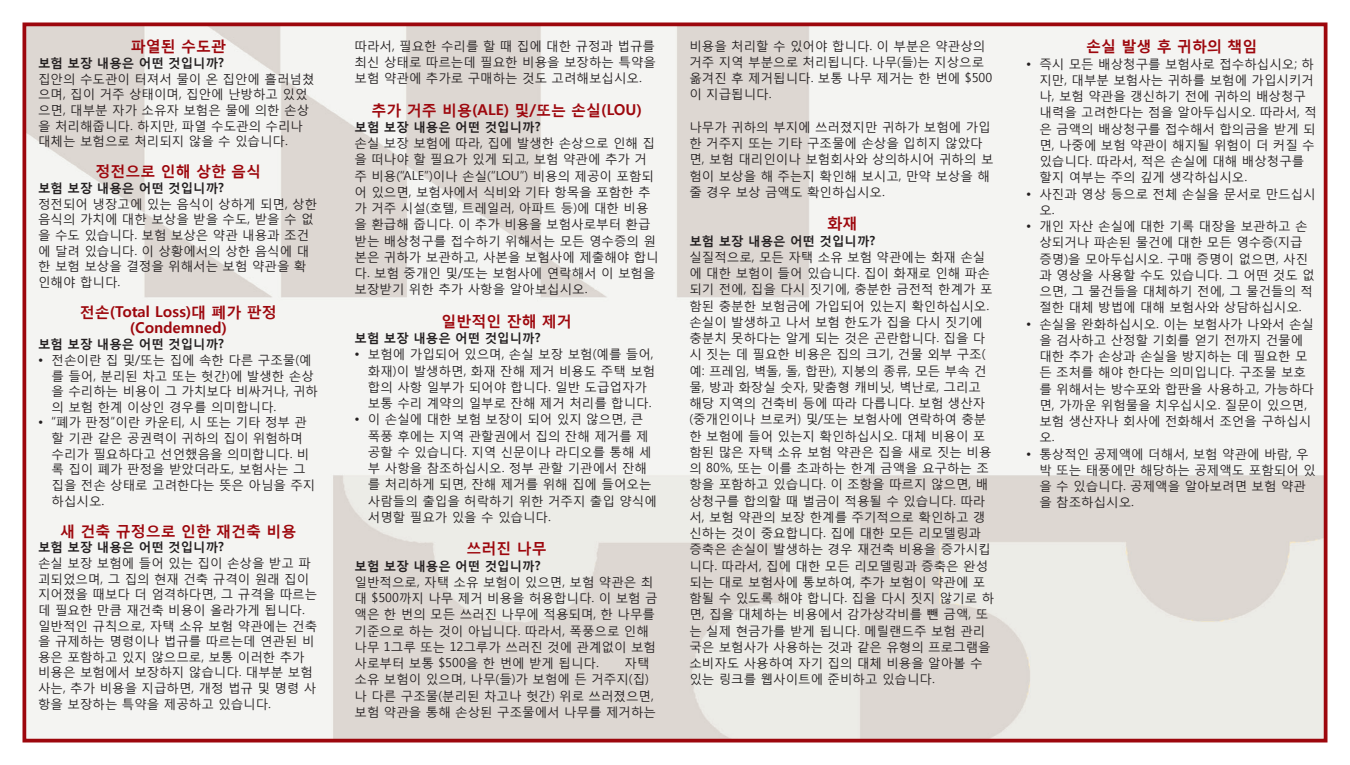
<style>
.page{position:relative;width:1350px;height:765px;background:#fff}
.page>*{position:absolute;margin:0;border:0;box-sizing:border-box;transform-origin:0 0}
.t1{font:700 15px/15.6px "Malgun Gothic";color:#9d070d;text-align:center}
.t2{font:12.5px/16.2px "Malgun Gothic";color:#231f20}
.t3{font:700 12.5px "Malgun Gothic";color:#231f20}
</style>
<div class="page">
<div style="left:22px;top:22px;width:1306px;height:720px;border:4px solid #9d070d"></div>
<p class="t1" style="left:131px;top:38px;width:97px">파열된 수도관</p>
<p class="t3" style="left:38px;top:55px;width:187px">보험 보장 내용은 어떤 것입니까?</p>
<p class="t2" style="left:38px;top:71px;width:278px;line-height:15.6px">집안의 수도관이 터져서 물이 온 집안에 흘러넘쳤 으며, 집이 거주 상태이며, 집안에 난방하고 있었 으면, 대부분 자가 소유자 보험은 물에 의한 손상 을 처리해줍니다. 하지만, 파열 수도관의 수리나 대체는 보험으로 처리되지 않을 수 있습니다.</p>
<p class="t1" style="left:95px;top:163px;width:167px">정전으로 인해 상한 음식</p>
<p class="t3" style="left:38px;top:180px;width:187px">보험 보장 내용은 어떤 것입니까?</p>
<p class="t2" style="left:38px;top:196px;width:281px;line-height:15.6px">정전되어 냉장고에 있는 음식이 상하게 되면, 상한 음식의 가치에 대한 보상을 받을 수도, 받을 수 없 을 수도 있습니다. 보험 보상은 약관 내용과 조건 에 달려 있습니다. 이 상황에서의 상한 음식에 대 한 보험 보상을 결정을 위해서는 보험 약관을 확 인해야 합니다.</p>
<p class="t1" style="left:80px;top:304px;width:198px">전손(Total Loss)대 폐가 판정 (Condemned)</p>
<p class="t3" style="left:38px;top:336px;width:187px">보험 보장 내용은 어떤 것입니까?</p>
<p class="t2" style="left:52px;top:352px;width:268px;line-height:15.6px;text-indent:-13px">• 전손이란 집 및/또는 집에 속한 다른 구조물(예 를 들어, 분리된 차고 또는 헛간)에 발생한 손상 을 수리하는 비용이 그 가치보다 비싸거나, 귀하 의 보험 한계 이상인 경우를 의미합니다.</p>
<p class="t2" style="left:52px;top:414px;width:265px;line-height:15.6px;text-indent:-13px">• “폐가 판정”이란 카운티, 시 또는 기타 정부 관 할 기관 같은 공권력이 귀하의 집이 위험하며 수리가 필요하다고 선언했음을 의미합니다. 비 록 집이 폐가 판정을 받았더라도, 보험사는 그 집을 전손 상태로 고려한다는 뜻은 아님을 주지 하십시오.</p>
<p class="t1" style="left:60px;top:523px;width:238px">새 건축 규정으로 인한 재건축 비용</p>
<p class="t3" style="left:38px;top:540px;width:187px">보험 보장 내용은 어떤 것입니까?</p>
<p class="t2" style="left:38px;top:555px;width:281px;line-height:15.8px">손실 보장 보험에 들어 있는 집이 손상을 받고 파 괴되었으며, 그 집의 현재 건축 규격이 원래 집이 지어졌을 때보다 더 엄격하다면, 그 규격을 따르는 데 필요한 만큼 재건축 비용이 올라가게 됩니다. 일반적인 규칙으로, 자택 소유 보험 약관에는 건축 을 규제하는 명령이나 법규를 따르는데 연관된 비 용은 포함하고 있지 않으므로, 보통 이러한 추가 비용은 보험에서 보장하지 않습니다. 대부분 보험 사는, 추가 비용을 지급하면, 개정 법규 및 명령 사 항을 보장하는 특약을 제공하고 있습니다.</p>
<p class="t2" style="left:355px;top:37px;width:303px;text-align:justify">따라서, 필요한 수리를 할 때 집에 대한 규정과 법규를 최신 상태로 따르는데 필요한 비용을 보장하는 특약을 보험 약관에 추가로 구매하는 것도 고려해보십시오.</p>
<p class="t1" style="left:372px;top:101px;width:272px">추가 거주 비용(ALE) 및/또는 손실(LOU)</p>
<p class="t3" style="left:355px;top:119px;width:187px">보험 보장 내용은 어떤 것입니까?</p>
<p class="t2" style="left:355px;top:135px;width:306px">손실 보장 보험에 따라, 집에 발생한 손상으로 인해 집 을 떠나야 할 필요가 있게 되고, 보험 약관에 추가 거 주 비용(“ALE”)이나 손실(“LOU”) 비용의 제공이 포함되 어 있으면, 보험사에서 식비와 기타 항목을 포함한 추 가 거주 시설(호텔, 트레일러, 아파트 등)에 대한 비용 을 환급해 줍니다. 이 추가 비용을 보험사로부터 환급 받는 배상청구를 접수하기 위해서는 모든 영수증의 원 본은 귀하가 보관하고, 사본을 보험사에 제출해야 합니 다. 보험 중개인 및/또는 보험사에 연락해서 이 보험을 보장받기 위한 추가 사항을 알아보십시오.</p>
<p class="t1" style="left:441px;top:313px;width:132px">일반적인 잔해 제거</p>
<p class="t3" style="left:355px;top:330px;width:187px">보험 보장 내용은 어떤 것입니까?</p>
<p class="t2" style="left:368px;top:346px;width:289px;text-indent:-13px">• 보험에 가입되어 있으며, 손실 보장 보험(예를 들어, 화재)이 발생하면, 화재 잔해 제거 비용도 주택 보험 합의 사항 일부가 되어야 합니다. 일반 도급업자가 보통 수리 계약의 일부로 잔해 제거 처리를 합니다.</p>
<p class="t2" style="left:368px;top:411px;width:290px;text-indent:-13px">• 이 손실에 대한 보험 보장이 되어 있지 않으면, 큰 폭풍 후에는 지역 관할권에서 집의 잔해 제거를 제 공할 수 있습니다. 지역 신문이나 라디오를 통해 세 부 사항을 참조하십시오. 정부 관할 기관에서 잔해 를 처리하게 되면, 잔해 제거를 위해 집에 들어오는 사람들의 출입을 허락하기 위한 거주지 출입 양식에 서명할 필요가 있을 수 있습니다.</p>
<p class="t1" style="left:467px;top:540px;width:82px">쓰러진 나무</p>
<p class="t3" style="left:355px;top:558px;width:187px">보험 보장 내용은 어떤 것입니까?</p>
<p class="t2" style="left:355px;top:573px;width:304px">일반적으로, 자택 소유 보험이 있으면, 보험 약관은 최 대 $500까지 나무 제거 비용을 허용합니다. 이 보험 금 액은 한 번의 모든 쓰러진 나무에 적용되며, 한 나무를 기준으로 하는 것이 아닙니다. 따라서, 폭풍으로 인해 나무 1그루 또는 12그루가 쓰러진 것에 관계없이 보험 사로부터 보통 $500을 한 번에 받게 됩니다.</p>
<p class="t2" style="left:355px;top:655px;width:303px;text-indent:270px">자택 소유 보험이 있으며, 나무(들)가 보험에 든 거주지(집) 나 다른 구조물(분리된 차고나 헛간) 위로 쓰러졌으면, 보험 약관을 통해 손상된 구조물에서 나무를 제거하는</p>
<p class="t2" style="left:689px;top:37px;width:304px">비용을 처리할 수 있어야 합니다. 이 부분은 약관상의 거주 지역 부분으로 처리됩니다. 나무(들)는 지상으로 옮겨진 후 제거됩니다. 보통 나무 제거는 한 번에 $500 이 지급됩니다.</p>
<p class="t2" style="left:689px;top:118px;width:306px">나무가 귀하의 부지에 쓰러졌지만 귀하가 보험에 가입 한 거주지 또는 기타 구조물에 손상을 입히지 않았다 면, 보험 대리인이나 보험회사와 상의하시어 귀하의 보 험이 보상을 해 주는지 확인해 보시고, 만약 보상을 해 줄 경우 보상 금액도 확인하십시오.</p>
<p class="t1" style="left:827px;top:215px;width:31px">화재</p>
<p class="t3" style="left:689px;top:233px;width:187px">보험 보장 내용은 어떤 것입니까?</p>
<p class="t2" style="left:689px;top:248px;width:306px">실질적으로, 모든 자택 소유 보험 약관에는 화재 손실 에 대한 보험이 들어 있습니다. 집이 화재로 인해 파손 되기 전에, 집을 다시 짓기에, 충분한 금전적 한계가 포 함된 충분한 보험금에 가입되어 있는지 확인하십시오. 손실이 발생하고 나서 보험 한도가 집을 다시 짓기에 충분치 못하다는 알게 되는 것은 곤란합니다. 집을 다 시 짓는 데 필요한 비용은 집의 크기, 건물 외부 구조( 예: 프레임, 벽돌, 돌, 합판), 지붕의 종류, 모든 부속 건 물, 방과 화장실 숫자, 맞춤형 캐비닛, 벽난로, 그리고 해당 지역의 건축비 등에 따라 다릅니다. 보험 생산자 (중개인이나 브로커) 및/또는 보험사에 연락하여 충분 한 보험에 들어 있는지 확인하십시오. 대체 비용이 포 함된 많은 자택 소유 보험 약관은 집을 새로 짓는 비용 의 80%, 또는 이를 초과하는 한계 금액을 요구하는 조 항을 포함하고 있습니다. 이 조항을 따르지 않으면, 배 상청구를 합의할 때 벌금이 적용될 수 있습니다. 따라 서, 보험 약관의 보장 한계를 주기적으로 확인하고 갱 신하는 것이 중요합니다. 집에 대한 모든 리모델링과 증축은 손실이 발생하는 경우 재건축 비용을 증가시킵 니다. 따라서, 집에 대한 모든 리모델링과 증축은 완성 되는 대로 보험사에 통보하여, 추가 보험이 약관에 포 함될 수 있도록 해야 합니다. 집을 다시 짓지 않기로 하 면, 집을 대체하는 비용에서 감가상각비를 뺀 금액, 또 는 실제 현금가를 받게 됩니다. 메릴랜드주 보험 관리 국은 보험사가 사용하는 것과 같은 유형의 프로그램을 소비자도 사용하여 자기 집의 대체 비용을 알아볼 수 있는 링크를 웹사이트에 준비하고 있습니다.</p>
<p class="t1" style="left:1086px;top:38px;width:173px">손실 발생 후 귀하의 책임</p>
<p class="t2" style="left:1039px;top:55px;width:279px;text-indent:-13px">• 즉시 모든 배상청구를 보험사로 접수하십시오; 하 지만, 대부분 보험사는 귀하를 보험에 가입시키거 나, 보험 약관을 갱신하기 전에 귀하의 배상청구 내력을 고려한다는 점을 알아두십시오. 따라서, 적 은 금액의 배상청구를 접수해서 합의금을 받게 되 면, 나중에 보험 약관이 해지될 위험이 더 커질 수 있습니다. 따라서, 적은 손실에 대해 배상청구를 할지 여부는 주의 깊게 생각하십시오.</p>
<p class="t2" style="left:1039px;top:185px;width:278px;text-indent:-13px">• 사진과 영상 등으로 전체 손실을 문서로 만드십시 오.</p>
<p class="t2" style="left:1039px;top:218px;width:277px;text-indent:-13px">• 개인 자산 손실에 대한 기록 대장을 보관하고 손 상되거나 파손된 물건에 대한 모든 영수증(지급 증명)을 모아두십시오. 구매 증명이 없으면, 사진 과 영상을 사용할 수도 있습니다. 그 어떤 것도 없 으면, 그 물건들을 대체하기 전에, 그 물건들의 적 절한 대체 방법에 대해 보험사와 상담하십시오.</p>
<p class="t2" style="left:1039px;top:315px;width:276px;text-indent:-13px">• 손실을 완화하십시오. 이는 보험사가 나와서 손실 을 검사하고 산정할 기회를 얻기 전까지 건물에 대한 추가 손상과 손실을 방지하는 데 필요한 모 든 조처를 해야 한다는 의미입니다. 구조물 보호 를 위해서는 방수포와 합판을 사용하고, 가능하다 면, 가까운 위험물을 치우십시오. 질문이 있으면, 보험 생산자나 회사에 전화해서 조언을 구하십시 오.</p>
<p class="t2" style="left:1039px;top:445px;width:278px;text-indent:-13px">• 통상적인 공제액에 더해서, 보험 약관에 바람, 우 박 또는 태풍에만 해당하는 공제액도 포함되어 있 을 수 있습니다. 공제액을 알아보려면 보험 약관 을 참조하십시오.</p>
</div>
